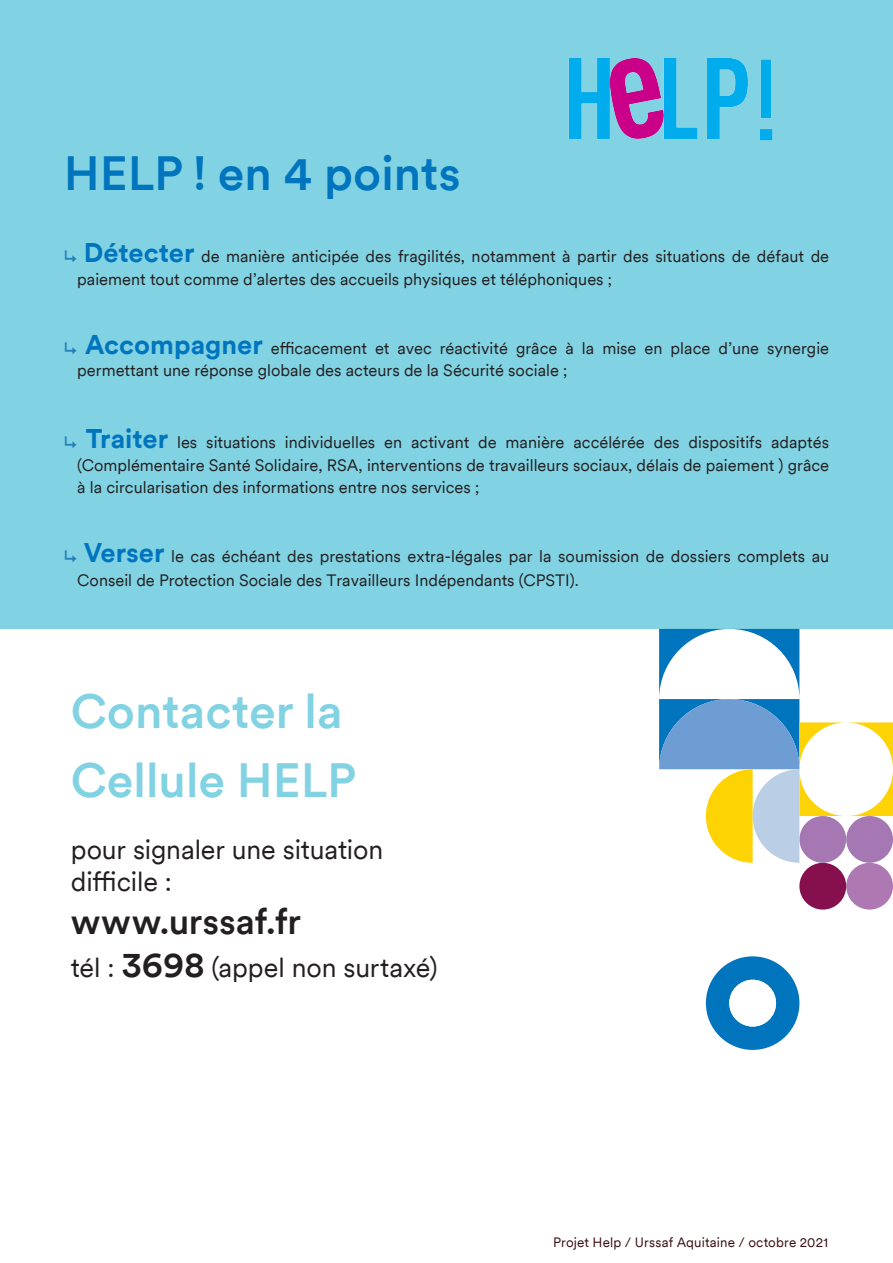
<style>
.page{position:relative;width:893px;height:1263px;background:#fff}
.page>*{position:absolute;margin:0;border:0;box-sizing:border-box;transform-origin:0 0}
.TITRE_1{font:500 48px/69px "Circular";color:#81d2e2}
.TITRE_1-2{font:500 48px "Circular";color:#0075bd}
.Title_1{font:500 36px "Circular";letter-spacing:-.005em;color:#231f20}
.Title_1-2{font:27px/32.4px "Circular";letter-spacing:-.005em;color:#231f20}
.t1{font:16.5px/22.5px "Circular";color:#231f20}
.Title_2_Main-Color-3{font:13.5px "Circular";letter-spacing:.01em;color:#380e10}
.s1{font-weight:500;color:#2380bb}
.s2{font-weight:700;font-size:27px;color:#0075bd}
.s3{font-weight:500;font-size:36px}
</style>
<div class="page">
<div style="left:0;top:0;width:893px;height:629px;background:#81d2e2"></div>
<img style="left:568px;top:58px;width:205px;height:83px">
<svg style="left:706px;top:956px;width:93px;height:94px"></svg>
<div style="left:729px;top:980px;width:47px;height:46px;background:#fff;border-radius:50%"></div>
<svg style="left:659px;top:629px;width:234px;height:281px"></svg>
<p class="TITRE_1-2" style="left:64px;top:141px;width:399px">HELP ! en 4 points</p>
<p class="t1" style="left:77px;top:244px;width:753px;text-indent:-14px"><span class="s1">↳</span> <span class="s2">Détecter</span> de manière anticipée des fragilités, notamment à partir des situations de défaut de paiement tout comme d’alertes des accueils physiques et téléphoniques ;</p>
<p class="t1" style="left:77px;top:336px;width:753px;text-indent:-14px"><span class="s1">↳</span> <span class="s2">Accompagner</span> efficacement et avec réactivité grâce à la mise en place d’une synergie permettant une réponse globale des acteurs de la Sécurité sociale ;</p>
<p class="t1" style="left:77px;top:430px;width:753px;text-align:justify;text-indent:-14px"><span class="s1">↳</span> <span class="s2">Traiter</span> les situations individuelles en activant de manière accélérée des dispositifs adaptés (Complémentaire Santé Solidaire, RSA, interventions de travailleurs sociaux, délais de paiement ) grâce à la circularisation des informations entre nos services ;</p>
<p class="t1" style="left:77px;top:544px;width:753px;line-height:24px;text-indent:-14px"><span class="s1">↳</span> <span class="s2">Verser</span> le cas échéant des prestations extra-légales par la soumission de dossiers complets au<br>Conseil de Protection Sociale des Travailleurs Indépendants (CPSTI).</p>
<p class="TITRE_1" style="left:71px;top:674px;width:287px">Contacter la<br>Cellule HELP</p>
<p class="Title_1-2" style="left:71px;top:832px;width:314px">pour signaler une situation difficile :</p>
<p class="Title_1" style="left:71px;top:896px;width:232px">www.urssaf.fr</p>
<p class="Title_1-2" style="left:71px;top:950px;width:368px">tél : <span class="s3">3698</span> (appel non surtaxé)</p>
<p class="Title_2_Main-Color-3" style="left:553px;top:1233px;width:276px">Projet Help / Urssaf Aquitaine / octobre 2021</p>
</div>
